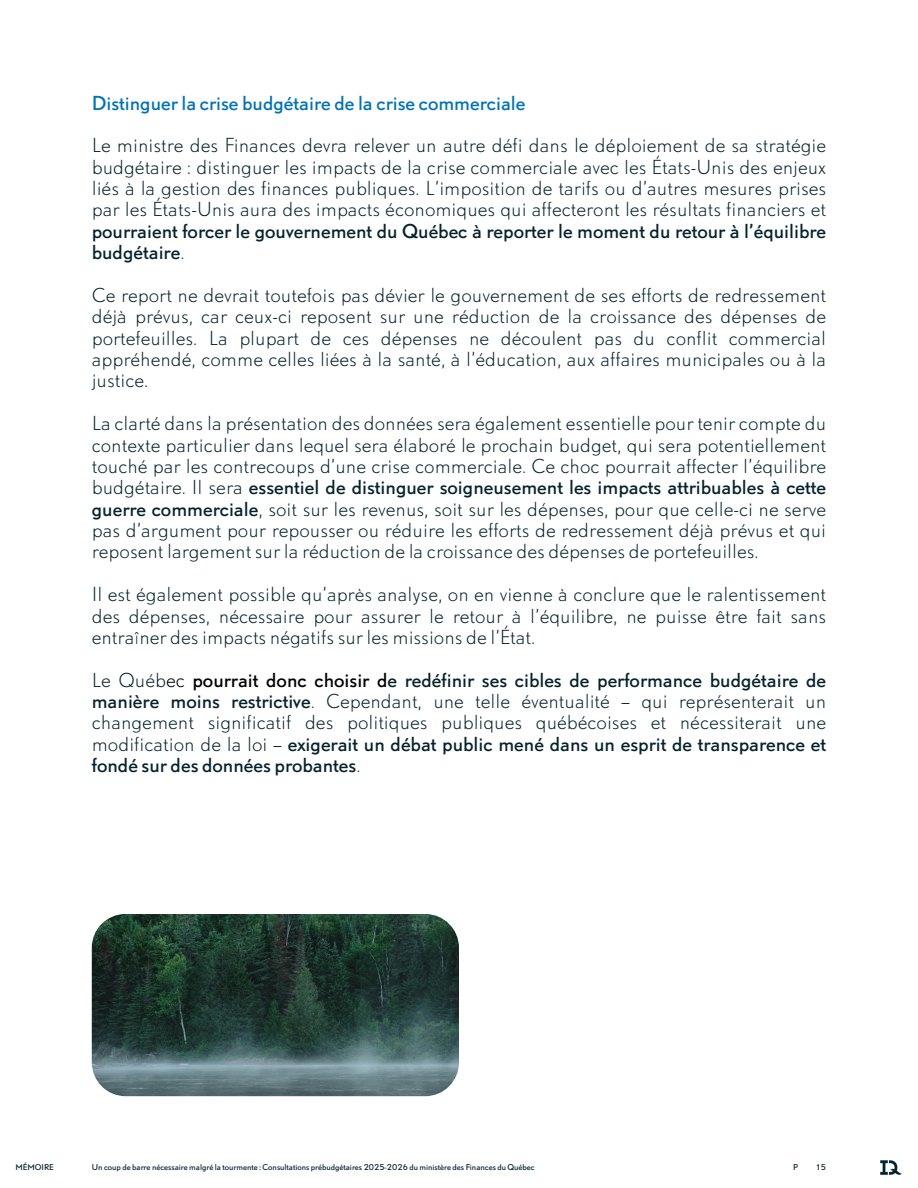
<style>
.page{position:relative;width:918px;height:1188px;background:#fff}
.page>*{position:absolute;margin:0;border:0;box-sizing:border-box;transform-origin:0 0}
.t1{font:300 18px/21.3px "DTL Nobel T";color:#06232c;text-align:justify}
.t2{font:18px "DTL Nobel T";color:#0072b5}
.t3{font:7.5px "DTL Nobel T";color:#06232c}
.s1{font-weight:400}
.s2{color:#000}
.s3{font-weight:400;color:#000}
</style>
<div class="page">
<img style="left:880px;top:1160px;width:22px;height:15px">
<img style="left:92px;top:914px;width:367px;height:182px;border-radius:34px">
<h1 class="t2" style="left:92px;top:90px;width:435px">Distinguer la crise budgétaire de la crise commerciale</h1>
<h1 class="t1" style="left:92px;top:135px;width:736px">Le ministre des Finances devra relever un autre défi dans le déploiement de sa stratégie budgétaire : distinguer les impacts de la crise commerciale avec les États-Unis des enjeux liés à la gestion des finances publiques. L’imposition de tarifs ou d’autres mesures prises par les États-Unis aura des impacts économiques qui affecteront les résultats financiers et <span class="s1">pourraient forcer le gouvernement du Québec à reporter le moment du retour à l’équilibre budgétaire</span>.</h1>
<h1 class="t1" style="left:92px;top:284px;width:736px">Ce report ne devrait toutefois pas dévier le gouvernement de ses efforts de redressement déjà prévus, car ceux-ci reposent sur une réduction de la croissance des dépenses de portefeuilles. La plupart de ces dépenses ne découlent pas du conflit commercial appréhendé, comme celles liées à la santé, à l’éducation, aux affaires municipales ou à la justice.</h1>
<p class="t1" style="left:92px;top:413px;width:736px">La clarté dans la présentation des données sera également essentielle pour tenir compte du contexte particulier dans lequel sera élaboré le prochain budget, qui sera potentiellement touché par les contrecoups d’une crise commerciale. Ce choc pourrait affecter l’équilibre budgétaire. Il sera <span class="s1">essentiel de distinguer soigneusement les impacts attribuables à cette guerre commerciale</span>, soit sur les revenus, soit sur les dépenses, pour que celle-ci ne serve pas d’argument pour repousser ou réduire les efforts de redressement déjà prévus et qui reposent largement sur la réduction de la croissance des dépenses de portefeuilles.</p>
<p class="t1" style="left:92px;top:584px;width:736px">Il est également possible qu’après analyse, on en vienne à conclure que le ralentissement des dépenses, nécessaire pour assurer le retour à l’équilibre, ne puisse être fait sans entraîner des impacts négatifs sur les missions de l’État.</p>
<h2 class="t1" style="left:92px;top:669px;width:736px">Le Québ<span class="s2">ec</span> <span class="s3">pourrait donc choisir d</span><span class="s1">e redéfinir ses cibles de performance budgétaire de manière moins restrictive</span>. Cependant, une telle éventualité – qui représenterait un changement significatif des politiques publiques québécoises et nécessiterait une modification de la loi – <span class="s1">exigerait un débat public mené dans un esprit de transparence et fondé sur des données probantes</span>.</h2>
<h1 class="t3" style="left:15px;top:1162px;width:40px">MÉMOIRE</h1>
<h1 class="t3" style="left:793px;top:1162px;width:6px">P</h1>
<h1 class="t3" style="left:816px;top:1162px;width:12px">15</h1>
<p class="t3" style="left:92px;top:1162px;width:444px">Un coup de barre nécessaire malgré la tourmente : Consultations prébudgétaires 2025-2026 du ministère des Finances du Québec</p>
</div>
